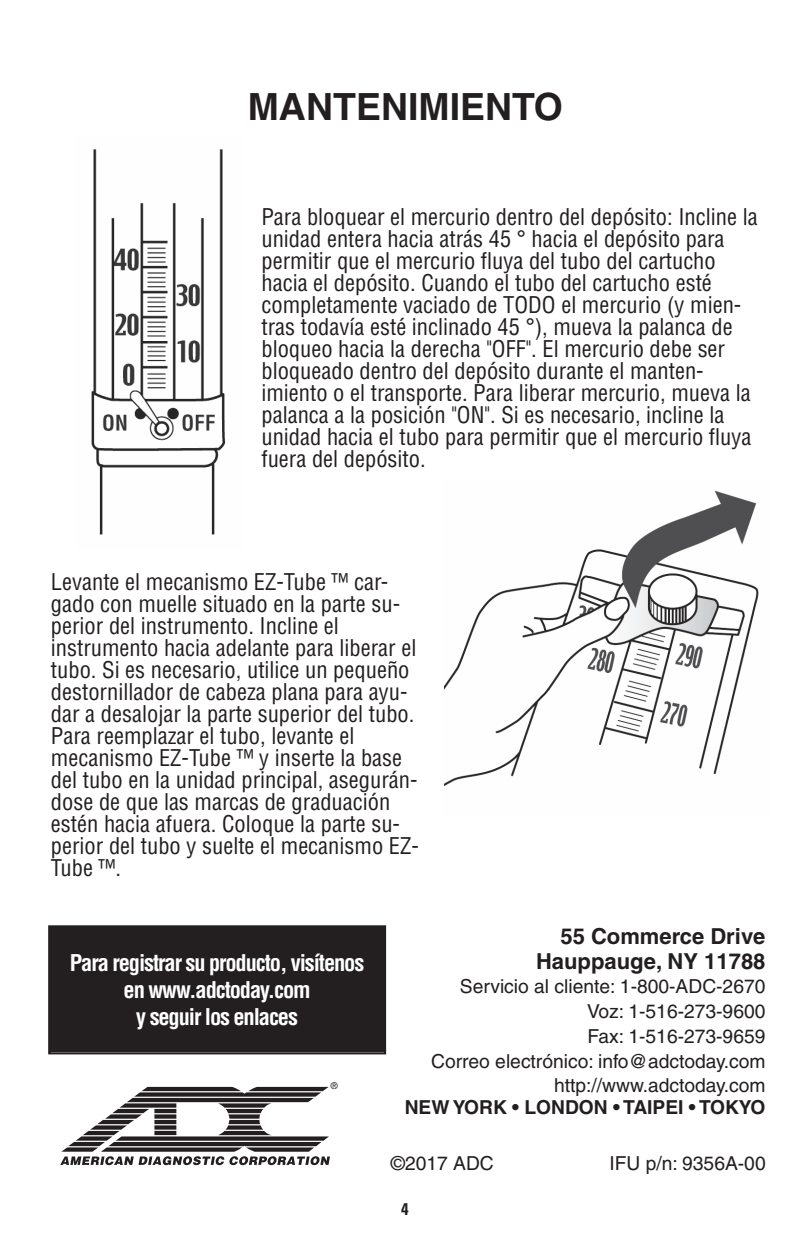
<style>
.page{position:relative;width:810px;height:1260px;background:#fff}
.page>*{position:absolute;margin:0;border:0;box-sizing:border-box;transform-origin:0 0}
.t1{font:700 37.5px "Helvetica";color:#231f20}
.t2{font:condensed 22.5px/22px "Helvetica";color:#231f20}
.t3{font:700 condensed 22.5px/27px "Helvetica";letter-spacing:-.05em;color:#fff;text-align:center}
.t4{font:700 22px/24.8px "Helvetica";color:#231f20;text-align:right}
.t5{font:19.25px/24.8px "Helvetica";color:#231f20;text-align:right}
.t6{font:700 19.25px "Helvetica";color:#231f20}
.t7{font:700 condensed 17px "Univers";color:#231f20}
.t8{font:9.25px "Helvetica";color:#231f20}
</style>
<div class="page">
<svg style="left:60px;top:1087px;width:270px;height:78px"></svg>
<img style="left:445px;top:490px;width:314px;height:296px">
<div style="left:50px;top:927px;width:334px;height:125px;background:#231f20"></div>
<div style="left:48px;top:925px;width:338px;height:129px;border:2px solid #231f20"></div>
<img style="left:91px;top:149px;width:134px;height:386px">
<h1 class="t1" style="left:248px;top:93px;width:317px">MANTENIMIENTO</h1>
<p class="t2" style="left:261px;top:206px;width:498px">Para bloquear el mercurio dentro del depósito: Incline la unidad entera hacia atrás 45 ° hacia el depósito para permitir que el mercurio fluya del tubo del cartucho hacia el depósito. Cuando el tubo del cartucho esté completamente vaciado de TODO el mercurio (y mien&shy;tras todavía esté inclinado 45 °), mueva la palanca de bloqueo hacia la derecha "OFF". El mercurio debe ser bloqueado dentro del depósito durante el manten&shy;imiento o el transporte. Para liberar mercurio, mueva la palanca a la posición "ON". Si es necesario, incline la unidad hacia el tubo para permitir que el mercurio fluya fuera del depósito.</p>
<p class="t2" style="left:51px;top:571px;width:369px">Levante el mecanismo EZ-Tube ™ car&shy;gado con muelle situado en la parte su&shy;perior del instrumento. Incline el instrumento hacia adelante para liberar el tubo. Si es necesario, utilice un pequeño destornillador de cabeza plana para ayu&shy;dar a desalojar la parte superior del tubo.<br>Para reemplazar el tubo, levante el mecanismo EZ-Tube ™ y inserte la base del tubo en la unidad principal, asegurán&shy;dose de que las marcas de graduación estén hacia afuera. Coloque la parte su&shy;perior del tubo y suelte el mecanismo EZ-Tube ™.</p>
<p class="t3" style="left:70px;top:950px;width:296px">Para registrar su producto, visítenos en www.adctoday.com<br>y seguir los enlaces</p>
<p class="t8" style="left:331px;top:1082px;width:8px">®</p>
<p class="t4" style="left:536px;top:926px;width:231px">55 Commerce Drive<br>Hauppauge, NY 11788</p>
<p class="t5" style="left:431px;top:976px;width:336px">Servicio al cliente: 1-800-ADC-2670<br>Voz: 1-516-273-9600<br>Fax: 1-516-273-9659<br>Correo electrónico: info@adctoday.com http://www.adctoday.com</p>
<p class="t6" style="left:405px;top:1101px;width:362px">NEW YORK • LONDON • TAIPEI • TOKYO</p>
<p class="t5" style="left:391px;top:1152px;width:104px">©2017 ADC</p>
<p class="t5" style="left:609px;top:1152px;width:158px">IFU p/n: 9356A-00</p>
<p class="t7" style="left:401px;top:1202px;width:9px">4</p>
</div>
